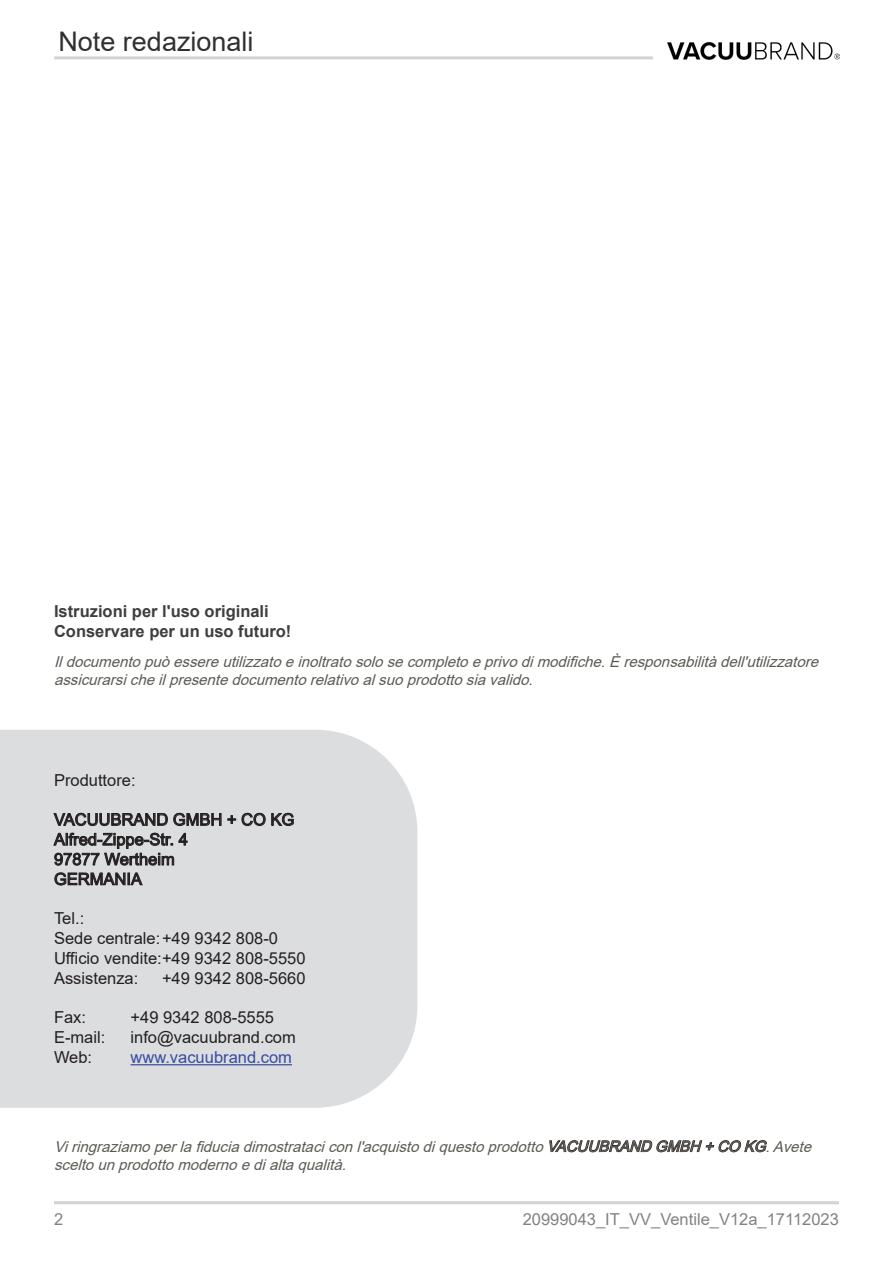
<style>
.page{position:relative;width:893px;height:1263px;background:#fff}
.page>*{position:absolute;margin:0;border:0;box-sizing:border-box;transform-origin:0 0}
.t1{font:27px "Arial";color:#312f30}
.t2{font:16.5px/19.8px "Arial";color:#231f20}
.t3{font:700 16.5px/19.8px "Arial";color:#3e3e3f}
.t4{font:16.5px "Arial";color:#808285}
.t5{font:16.5px "Arial";color:#374ca0}
.t6{font:italic 15px/18px "Arial";color:#5d5a54}
.s1{color:#231f20}
</style>
<div class="page">
<div style="left:0;top:730px;width:417px;height:378px;background:#dcdddf"></div>
<hr style="left:131px;top:1064px;width:161px;height:1px;background:#374ca0">
<hr style="left:54px;top:1201px;width:785px;height:3px;background:#d1d2d4">
<hr style="left:54px;top:56px;width:599px;height:3px;background:#d1d2d4">
<img style="left:667px;top:42px;width:172px;height:18px">
<h1 class="t1" style="left:58px;top:23px;width:197px">Note redazionali</h1>
<p class="t3" style="left:54px;top:602px;width:239px">Istruzioni per l'uso originali<br>Conservare per un uso futuro!</p>
<p class="t6" style="left:54px;top:653px;width:771px">Ildocumentopuòessereutilizzatoeinoltratosolosecompletoeprivodimodifiche.Èresponsabilitàdell'utilizzatore assicurarsicheilpresentedocumentorelativoalsuoprodottosiavalido.</p>
<p class="t2" style="left:54px;top:770px;width:83px">Produttore:</p>
<p class="t2" style="left:54px;top:809px;width:242px">VACUUBRAND GMBH + CO KG<br>Alfred‑Zippe‑Str. 4<br>97877 Wertheim<br>GERMANIA</p>
<p class="t2" style="left:54px;top:908px;width:253px">Tel.:<br>Sede centrale:+49 9342 808‑0<br>Ufficio vendite:+49 9342 808‑5550<br>Assistenza:</p>
<p class="t2" style="left:162px;top:968px;width:145px">+49 9342 808‑5660</p>
<p class="t2" style="left:54px;top:1007px;width:34px">Fax:</p>
<p class="t2" style="left:131px;top:1007px;width:145px">+49 9342 808‑5555</p>
<p class="t2" style="left:54px;top:1027px;width:53px">E‑mail:</p>
<p class="t2" style="left:131px;top:1027px;width:167px">info@vacuubrand.com</p>
<p class="t2" style="left:54px;top:1047px;width:40px">Web:</p>
<p class="t5" style="left:131px;top:1046px;width:163px">www.vacuubrand.com</p>
<p class="t6" style="left:54px;top:1137px;width:764px">Viringraziamoperlafiduciadimostrataciconl'acquistodiquestoprodottoVACUUBRAND <span class="s1">GMBH +CO KG</span>.Avete sceltounprodottomodernoedialtaqualità.</p>
<p class="t4" style="left:54px;top:1208px;width:11px">2</p>
<p class="t4" style="left:523px;top:1208px;width:318px">20999043_IT_VV_Ventile_V12a_17112023</p>
</div>
